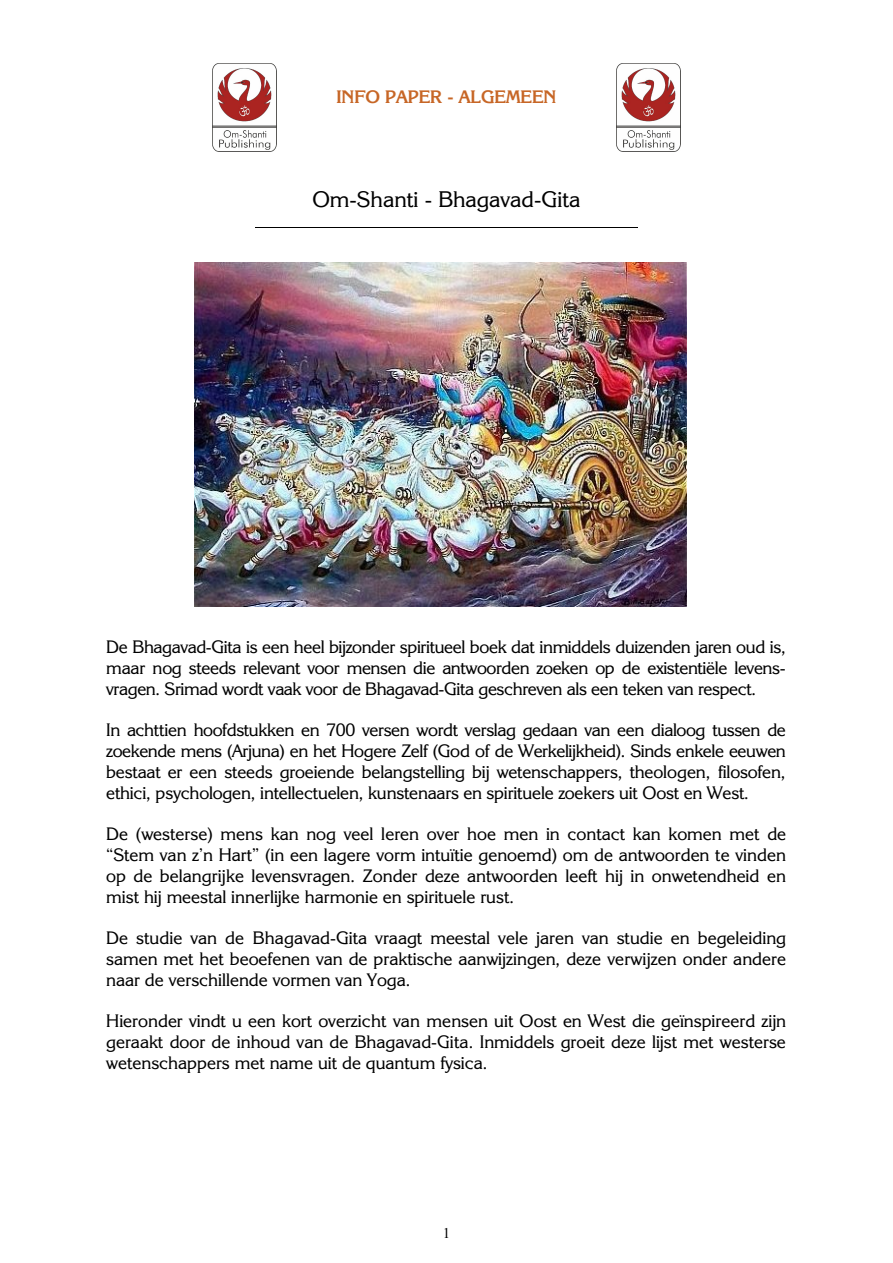
<style>
.page{position:relative;width:893px;height:1263px;background:#fff}
.page>*{position:absolute;margin:0;border:0;box-sizing:border-box;transform-origin:0 0}
.t1{font:22.5px "Korinna IT Cby BT";color:#000}
.t2{font:18px/20.9px "Korinna IT Cby BT";color:#000;text-align:justify}
.t3{font:700 18px "Korinna IT Cby BT";color:#c76626}
.t4{font:15px "Times New Roman";color:#000}
</style>
<div class="page">
<img style="left:212px;top:64px;width:64px;height:88px">
<img style="left:616px;top:64px;width:64px;height:88px">
<img style="left:194px;top:262px;width:493px;height:344px">
<hr style="left:255px;top:227px;width:383px;height:1px;background:#000">
<p class="t3" style="left:336px;top:90px;width:221px">INFO PAPER - ALGEMEEN</p>
<p class="t1" style="left:312px;top:190px;width:269px">Om-Shanti - Bhagavad-Gita</p>
<p class="t2" style="left:106px;top:638px;width:681px">De Bhagavad-Gita is een heel bijzonder spiritueel boek dat inmiddels duizenden jaren oud is, maar nog steeds relevant voor mensen die antwoorden zoeken op de existentiële levens&shy;vragen. Srimad wordt vaak voor de Bhagavad-Gita geschreven als een teken van respect.</p>
<p class="t2" style="left:106px;top:721px;width:681px">In achttien hoofdstukken en 700 versen wordt verslag gedaan van een dialoog tussen de zoekende mens (Arjuna) en het Hogere Zelf (God of de Werkelijkheid). Sinds enkele eeuwen bestaat er een steeds groeiende belangstelling bij wetenschappers, theologen, filosofen, ethici, psychologen, intellectuelen, kunstenaars en spirituele zoekers uit Oost en West.</p>
<p class="t2" style="left:106px;top:825px;width:681px">De (westerse) mens kan nog veel leren over hoe men in contact kan komen met de “Stem van z’n Hart” (in een lagere vorm intuïtie genoemd) om de antwoorden te vinden op de belangrijke levensvragen. Zonder deze antwoorden leeft hij in onwetendheid en mist hij meestal innerlijke harmonie en spirituele rust.</p>
<p class="t2" style="left:106px;top:929px;width:681px">De studie van de Bhagavad-Gita vraagt meestal vele jaren van studie en begeleiding samen met het beoefenen van de praktische aanwijzingen, deze verwijzen onder andere naar de verschillende vormen van Yoga.</p>
<p class="t2" style="left:106px;top:1012px;width:681px">Hieronder vindt u een kort overzicht van mensen uit Oost en West die geïnspireerd zijn geraakt door de inhoud van de Bhagavad-Gita. Inmiddels groeit deze lijst met westerse wetenschappers met name uit de quantum fysica.</p>
<p class="t4" style="left:443px;top:1227px;width:9px">1</p>
</div>
